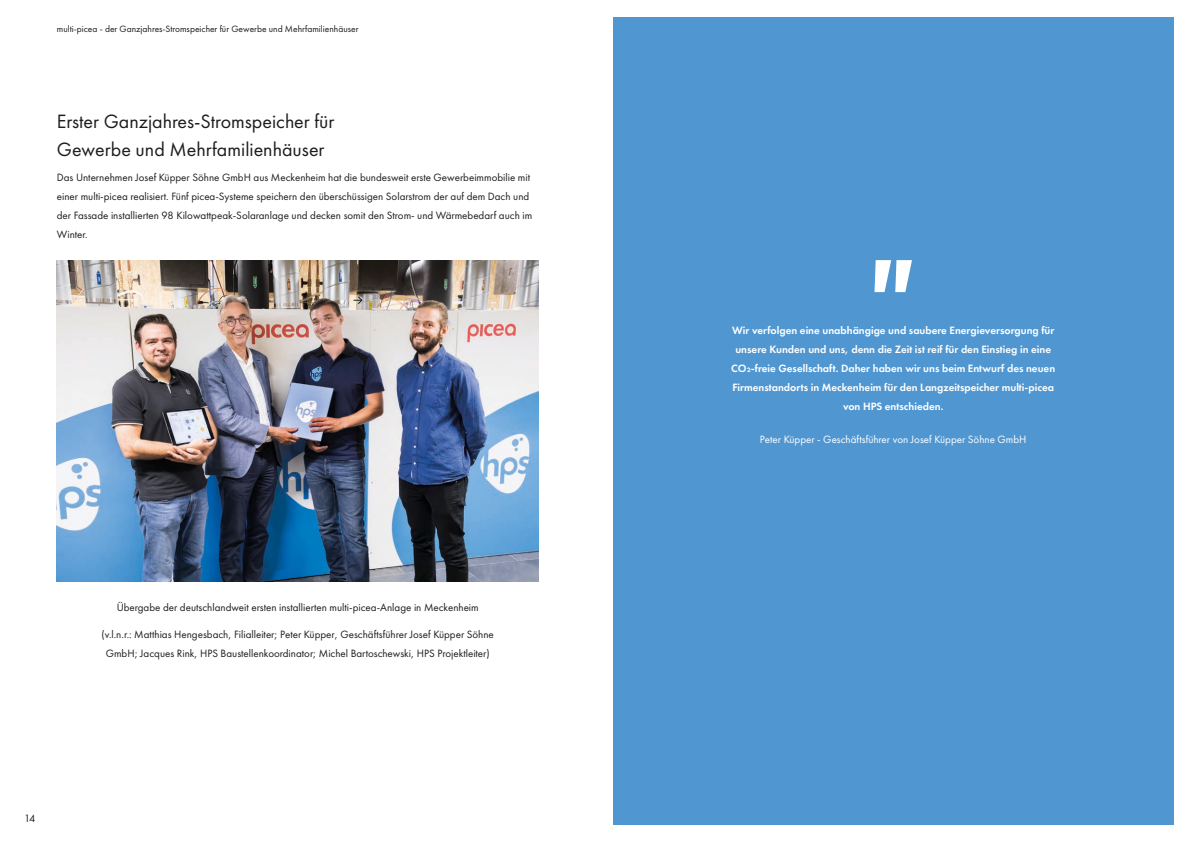
<style>
.page{position:relative;width:1191px;height:842px;background:#fff}
.page>*{position:absolute;margin:0;border:0;box-sizing:border-box;transform-origin:0 0}
.t1{font:20px/28px "Futura PT";color:#1d1d1b}
.t2{font:11px/19px "Futura PT";color:#1d1d1b;text-align:center}
.t3{font:600 11px/19px "Futura PT";color:#fff;text-align:center}
.t4{font:11px "Futura PT";color:#fff}
.t5{font:9.5px "Futura PT";color:#1d1d1b}
</style>
<div class="page">
<img style="left:57px;top:260px;width:482px;height:322px">
<svg style="left:353px;top:296px;width:10px;height:8px"></svg>
<div style="left:613px;top:17px;width:560px;height:807px;background:#5097d2"></div>
<svg style="left:874px;top:260px;width:38px;height:32px"></svg>
<p class="t5" style="left:57px;top:23px;width:303px">multi-picea - der Ganzjahres-Stromspeicher für Gewerbe und Mehrfamilienhäuser</p>
<h1 class="t1" style="left:57px;top:107px;width:279px">Erster Ganzjahres-Stromspeicher für<br>Gewerbe und Mehrfamilienhäuser</h1>
<p class="t2" style="left:57px;top:168px;width:477px;text-align:left">Das Unternehmen Josef Küpper Söhne GmbH aus Meckenheim hat die bundesweit erste Gewerbeimmobilie mit einer multi-picea realisiert. Fünf picea-Systeme speichern den überschüssigen Solarstrom der auf dem Dach und der Fassade installierten 98 Kilowattpeak-Solaranlage und decken somit den Strom- und Wärmebedarf auch im Winter.</p>
<p class="t2" style="left:24px;top:809px;width:13px">14</p>
<p class="t2" style="left:117px;top:597px;width:363px">Übergabe der deutschlandweit ersten installierten multi-picea-Anlage in Meckenheim</p>
<p class="t2" style="left:102px;top:625px;width:394px">(v.l.n.r.: Matthias Hengesbach, Filialleiter; Peter Küpper, Geschäftsführer Josef Küpper Söhne<br>GmbH; Jacques Rink, HPS Baustellenkoordinator; Michel Bartoschewski, HPS Projektleiter)</p>
<p class="t3" style="left:731px;top:320px;width:325px">Wir verfolgen eine unabhängige und saubere Energieversorgung für unsere Kunden und uns, denn die Zeit ist reif für den Einstieg in eine CO₂-freie Gesellschaft. Daher haben wir uns beim Entwurf des neuen Firmenstandorts in Meckenheim für den Langzeitspeicher multi-picea von HPS entschieden.</p>
<p class="t4" style="left:760px;top:433px;width:268px">Peter Küpper - Geschäftsführer von Josef Küpper Söhne GmbH</p>
</div>
